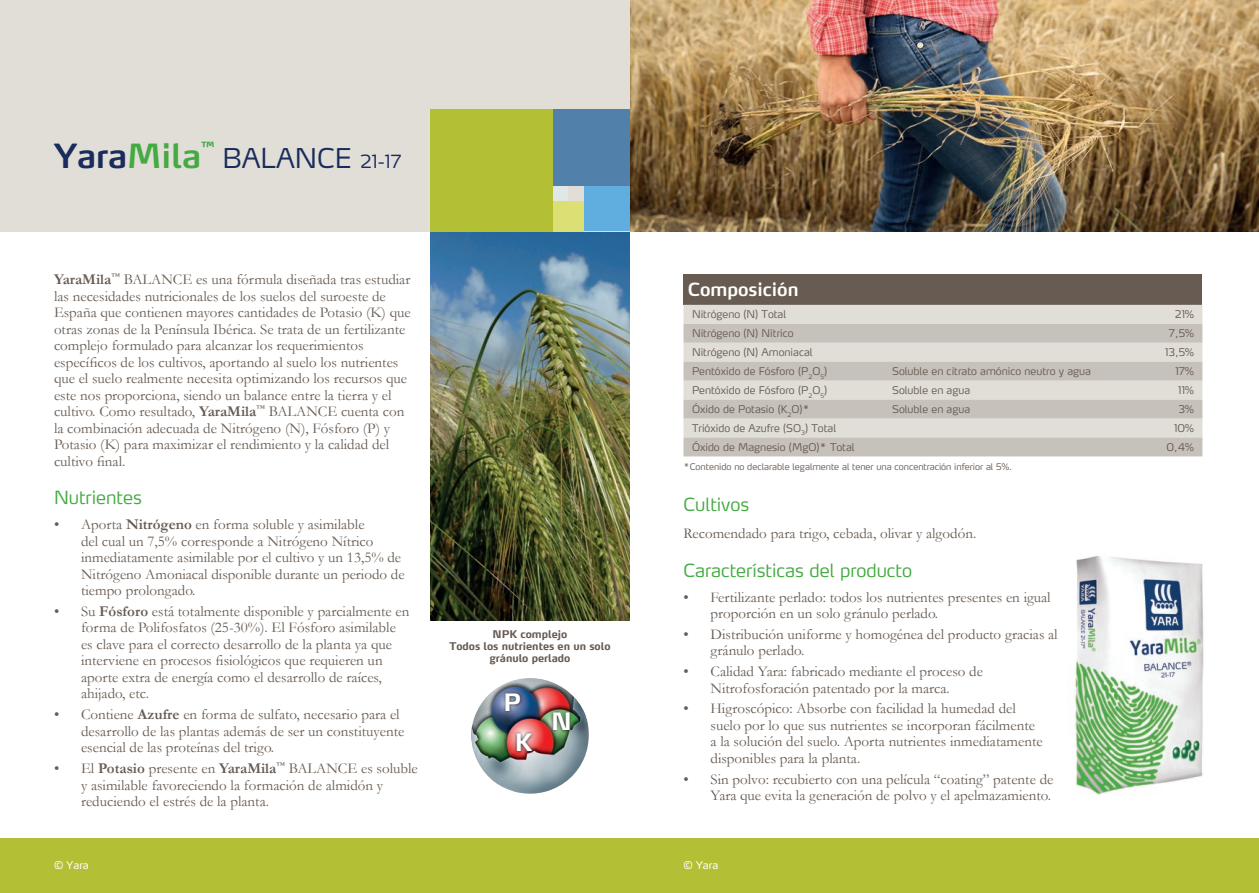
<style>
.page{position:relative;width:1259px;height:893px;background:#fff}
.page>*{position:absolute;margin:0;border:0;box-sizing:border-box;transform-origin:0 0}
.t1{font:600 33px "Yara Max LF";color:#192c5c}
.t2{font:300 27px "Yara Max LF";color:#192c5c}
.t3{font:700 23.7px/39.8px "Yara Max LF";color:#fff;text-align:center}
.t4{font:300 18px "Yara Max LF";color:#44aa42}
.t5{font:600 18px "Yara Max LF";color:#fff}
.t6{font:15px/16.5px "Garamond";color:#675b52}
.t7{font:700 12.6px "Yara Max LF";color:#44aa42}
.t8{font:300 10.5px "Yara Max LF";color:#675b52}
.t9{font:700 10.5px/12px "Yara Max LF";color:#675b52;text-align:center}
.t10{font:10.5px "Max LF";color:#fff}
.t11{font:300 9px "Yara Max LF";color:#675b52}
.s1{color:#44aa42}
.s2{font-size:18px}
.s3{font-weight:700}
</style>
<div class="page">
<div style="left:0;top:839px;width:1259px;height:54px;background:#b3bf35"></div>
<img style="left:629px;top:0;width:630px;height:231px">
<div style="left:683px;top:274px;width:519px;height:31px;background:#675b52"></div>
<div style="left:683px;top:305px;width:519px;height:19px;background:#e1ded8"></div>
<svg style="left:683px;top:324px;width:519px;height:132px;background:#d1cec7"></svg>
<img style="left:430px;top:231px;width:199px;height:390px">
<div style="left:0;top:0;width:629px;height:231px;background:#e1ded8"></div>
<div style="left:553px;top:185px;width:15px;height:16px;background:#e0e7e7"></div>
<div style="left:553px;top:201px;width:30px;height:30px;background:#dcdf73"></div>
<div style="left:583px;top:185px;width:46px;height:46px;background:#60aee0"></div>
<div style="left:553px;top:109px;width:76px;height:77px;background:#5180aa"></div>
<div style="left:430px;top:109px;width:123px;height:122px;background:#b3bf35"></div>
<img style="left:471px;top:678px;width:118px;height:116px">
<svg style="left:502px;top:691px;width:21px;height:24px"></svg>
<svg style="left:514px;top:731px;width:21px;height:24px"></svg>
<svg style="left:550px;top:710px;width:23px;height:24px"></svg>
<img style="left:1074px;top:556px;width:130px;height:239px">
<h1 class="t1" style="left:54px;top:135px;width:149px">Yara<span class="s1">Mila</span></h1>
<p class="t7" style="left:201px;top:138px;width:15px">™</p>
<h2 class="t2" style="left:222px;top:141px;width:181px">BALANCE <span class="s2">21-17</span></h2>
<p class="t6" style="left:54px;top:271px;width:358px"><span class="s3">YaraMila</span><sup>™</sup> BALANCE es una fórmula diseñada tras estudiar las necesidades nutricionales de los suelos del suroeste de España que contienen mayores cantidades de Potasio (K) que otras zonas de la Península Ibérica. Se trata de un fertilizante complejo formulado para alcanzar los requerimientos específicos de los cultivos, aportando al suelo los nutrientes que el suelo realmente necesita optimizando los recursos que este nos proporciona, siendo un balance entre la tierra y el cultivo. Como resultado, <span class="s3">YaraMila</span><sup>™</sup> BALANCE cuenta con la combinación adecuada de Nitrógeno (N), Fósforo (P) y Potasio (K) para maximizar el rendimiento y la calidad del cultivo final.</p>
<p class="t4" style="left:54px;top:486px;width:89px">Nutrientes</p>
<p class="t6" style="left:81px;top:516px;width:325px;text-indent:-27px">• Aporta <span class="s3">Nitrógeno</span> en forma soluble y asimilable<br>del cual un 7,5% corresponde a Nitrógeno Nítrico inmediatamente asimilable por el cultivo y un 13,5% de Nitrógeno Amoniacal disponible durante un periodo de tiempo prolongado.</p>
<p class="t6" style="left:81px;top:603px;width:330px;text-indent:-27px">• Su <span class="s3">Fósforo</span> está totalmente disponible y parcialmente en forma de Polifosfatos (25-30%). El Fósforo asimilable es clave para el correcto desarrollo de la planta ya que interviene en procesos fisiológicos que requieren un aporte extra de energía como el desarrollo de raíces, ahijado, etc.</p>
<p class="t6" style="left:81px;top:706px;width:325px;text-indent:-27px">• Contiene <span class="s3">Azufre</span> en forma de sulfato, necesario para el desarrollo de las plantas además de ser un constituyente esencial de las proteínas del trigo.</p>
<p class="t6" style="left:81px;top:760px;width:338px;text-indent:-27px">• El <span class="s3">Potasio</span> presente en <span class="s3">YaraMila</span><sup>™</sup> BALANCE es soluble y asimilable favoreciendo la formación de almidón y reduciendo el estrés de la planta.</p>
<p class="t9" style="left:449px;top:628px;width:163px">NPK complejo<br>Todos los nutrientes en un solo gránulo perlado</p>
<h3 class="t3" style="left:503px;top:682px;width:30px">P<br>K</h3>
<h3 class="t3" style="left:551px;top:701px;width:22px">N</h3>
<p class="t5" style="left:688px;top:278px;width:112px">Composición</p>
<p class="t8" style="left:692px;top:308px;width:96px">Nitrógeno (N) Total</p>
<p class="t8" style="left:1175px;top:308px;width:20px">21%</p>
<p class="t8" style="left:692px;top:327px;width:103px">Nitrógeno (N) Nítrico</p>
<p class="t8" style="left:1169px;top:327px;width:26px">7,5%</p>
<p class="t8" style="left:692px;top:346px;width:122px">Nitrógeno (N) Amoniacal</p>
<p class="t8" style="left:1165px;top:346px;width:30px">13,5%</p>
<p class="t8" style="left:692px;top:365px;width:137px">Pentóxido de Fósforo (P<sub>2</sub>O<sub>5</sub>)</p>
<p class="t8" style="left:892px;top:365px;width:200px">Soluble en citrato amónico neutro y agua</p>
<p class="t8" style="left:1175px;top:365px;width:20px">17%</p>
<p class="t8" style="left:692px;top:384px;width:137px">Pentóxido de Fósforo (P<sub>2</sub>O<sub>5</sub>)</p>
<p class="t8" style="left:892px;top:384px;width:80px">Soluble en agua</p>
<p class="t8" style="left:1178px;top:384px;width:17px">11%</p>
<p class="t8" style="left:692px;top:403px;width:119px">Óxido de Potasio (K<sub>2</sub>O)*</p>
<p class="t8" style="left:892px;top:403px;width:80px">Soluble en agua</p>
<p class="t8" style="left:1178px;top:403px;width:17px">3%</p>
<p class="t8" style="left:692px;top:422px;width:146px">Trióxido de Azufre (SO<sub>3</sub>) Total</p>
<p class="t8" style="left:1174px;top:422px;width:21px">10%</p>
<p class="t8" style="left:692px;top:440px;width:164px">Óxido de Magnesio (MgO)* Total</p>
<p class="t8" style="left:1166px;top:440px;width:29px">0,4%</p>
<p class="t11" style="left:683px;top:461px;width:330px">*Contenido no declarable legalmente al tener una concentración inferior al 5%.</p>
<p class="t4" style="left:683px;top:494px;width:67px">Cultivos</p>
<p class="t6" style="left:683px;top:525px;width:294px">Recomendado para trigo, cebada, olivar y algodón.</p>
<p class="t4" style="left:683px;top:559px;width:230px">Características del producto</p>
<p class="t6" style="left:710px;top:588px;width:342px;text-indent:-27px">• Fertilizante perlado: todos los nutrientes presentes en igual proporción en un solo gránulo perlado.</p>
<p class="t6" style="left:710px;top:626px;width:349px;text-indent:-27px">• Distribución uniforme y homogénea del producto gracias al gránulo perlado.</p>
<p class="t6" style="left:683px;top:663px;width:301px;text-align:center">• Calidad Yara: fabricado mediante el proceso de<br>Nitrofosforación patentado por la marca.</p>
<p class="t6" style="left:710px;top:700px;width:334px;text-indent:-27px">• Higroscópico: Absorbe con facilidad la humedad del suelo por lo que sus nutrientes se incorporan fácilmente a la solución del suelo. Aporta nutrientes inmediatamente disponibles para la planta.</p>
<p class="t6" style="left:683px;top:770px;width:371px;text-align:right">• Sin polvo: recubierto con una película “coating” patente de<br>Yara que evita la generación de polvo y el apelmazamiento.</p>
<p class="t10" style="left:54px;top:858px;width:36px">© Yara</p>
<p class="t10" style="left:683px;top:858px;width:36px">© Yara</p>
</div>
